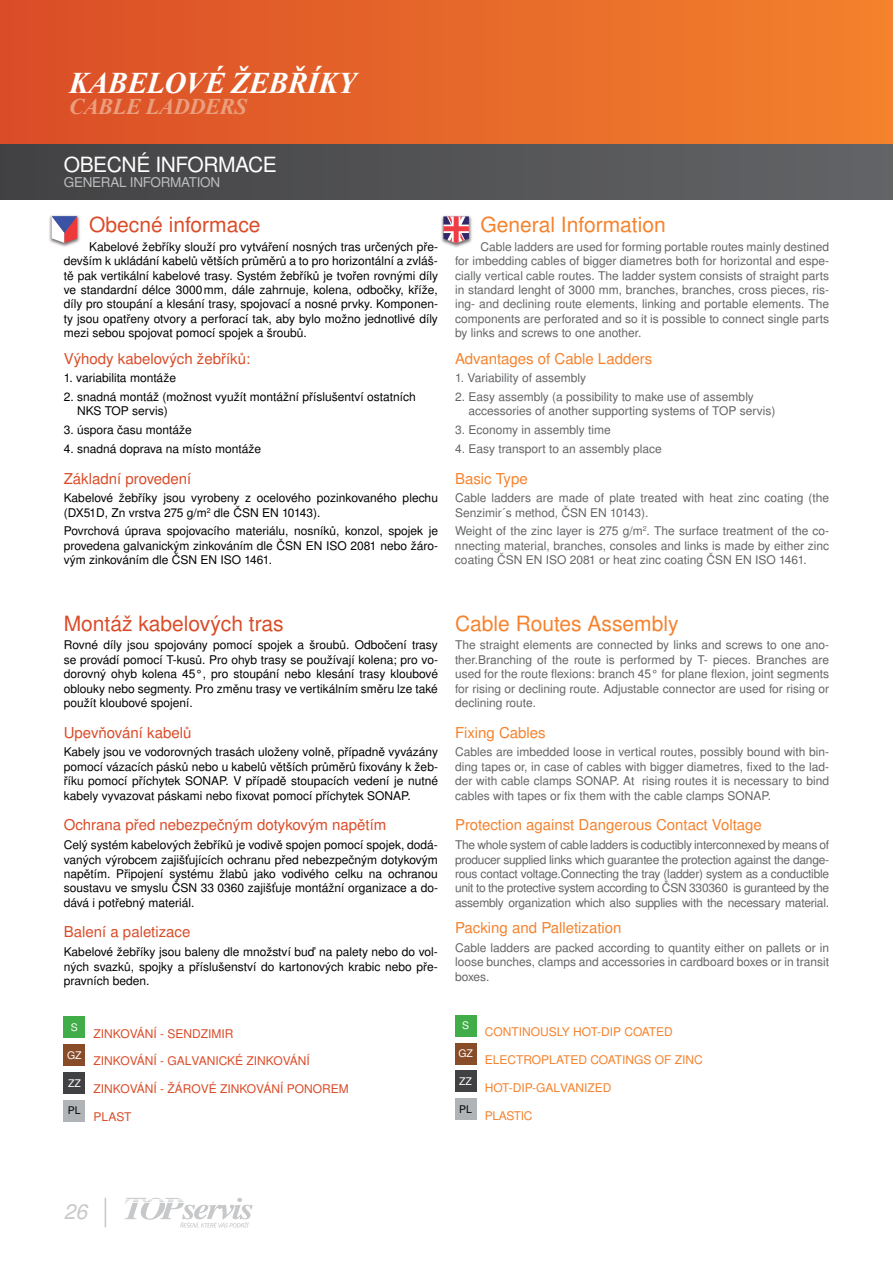
<style>
.page{position:relative;width:893px;height:1263px;background:#fff}
.page>*{position:absolute;margin:0;border:0;box-sizing:border-box;transform-origin:0 0}
.t1{font:italic 700 30px "Times New Roman";letter-spacing:-.02em;color:#fff}
.t2{font:italic 700 22.5px "Times New Roman";letter-spacing:-.02em;color:#eb9e7d}
.t3{font:21px "Nimbus Sans LOT";color:#f5822d}
.t4{font:21px "Nimbus Sans LOT";color:#da4b28}
.t5{font:21px "Nimbus Sans LOT";letter-spacing:-.02em;color:#fff}
.t6{font:italic 21px "Nimbus Sans LOT";color:#c7c8ca}
.t7{font:15px "Nimbus Sans LOT";color:#da4b28}
.t8{font:15px "Nimbus Sans LOT";color:#f5822d}
.t9{font:13.5px "Nimbus Sans LOT";letter-spacing:-.02em;color:#bcbec0}
.t10{font:12px/14.4px "Nimbus Sans LOT";color:#636466;text-align:justify}
.t11{font:12px/14.4px "Nimbus Sans LOT";color:#000;text-align:justify}
.t12{font:12px "Nimbus Sans LOT";color:#da4b28}
.t13{font:12px "Nimbus Sans LOT";color:#f5822d}
.t14{font:12px "Nimbus Sans LOT";letter-spacing:-.03em;color:#f5822d}
.t15{font:10.5px "Nimbus Sans LOT";color:#fff}
.t16{font:10.5px "Nimbus Sans LOT";color:#000}
</style>
<div class="page">
<svg style="left:105px;top:1198px;width:1px;height:29px"></svg>
<svg style="left:124px;top:1198px;width:128px;height:30px"></svg>
<div style="left:0;top:0;width:893px;height:145px;background:linear-gradient(to right,#da4d28,#f3822c)"></div>
<img style="left:441px;top:215px;width:31px;height:33px">
<svg style="left:443px;top:216px;width:26px;height:27px"></svg>
<img style="left:49px;top:215px;width:31px;height:32px">
<svg style="left:52px;top:216px;width:25px;height:27px"></svg>
<div style="left:0;top:145px;width:893px;height:55px;background:linear-gradient(to right,#424243,#636567)"></div>
<hr style="left:892px;top:145px;width:1px;height:55px;background:#636466">
<div style="left:64px;top:1016px;width:21px;height:21px;background:#41ad49"></div>
<div style="left:64px;top:1044px;width:21px;height:21px;background:#884c28"></div>
<div style="left:64px;top:1072px;width:21px;height:21px;background:#414042"></div>
<div style="left:64px;top:1100px;width:21px;height:21px;background:#b1b4b6"></div>
<div style="left:455px;top:1015px;width:21px;height:21px;background:#41ad49"></div>
<div style="left:455px;top:1043px;width:21px;height:21px;background:#884c28"></div>
<div style="left:455px;top:1071px;width:21px;height:21px;background:#414042"></div>
<div style="left:455px;top:1099px;width:21px;height:21px;background:#b1b4b6"></div>
<h1 class="t1" style="left:69px;top:62px;width:288px">KABELOVÉ ŽEBŘÍKY</h1>
<h2 class="t2" style="left:69px;top:90px;width:179px">CABLE LADDERS</h2>
<h3 class="t5" style="left:64px;top:152px;width:215px">OBECNÉ INFORMACE</h3>
<p class="t9" style="left:64px;top:174px;width:158px">GENERAL INFORMATION</p>
<h3 class="t4" style="left:89px;top:212px;width:173px">Obecné informace</h3>
<p class="t11" style="left:64px;top:240px;width:376px;text-indent:26px">Kabelové žebříky slouží pro vytváření nosných tras určených pře&shy;devším k ukládání kabelů větších průměrů a to pro horizontální a zvláš&shy;tě pak vertikální kabelové trasy. Systém žebříků je tvořen rovnými díly ve standardní délce 3000mm, dále zahrnuje, kolena, odbočky, kříže, díly pro stoupání a klesání trasy, spojovací a nosné prvky. Komponen&shy;ty jsou opatřeny otvory a perforací tak, aby bylo možno jednotlivé díly mezi sebou spojovat pomocí spojek a šroubů.</p>
<p class="t7" style="left:64px;top:349px;width:188px">Výhody kabelových žebříků:</p>
<p class="t11" style="left:64px;top:371px;width:114px">1. variabilita montáže</p>
<p class="t11" style="left:77px;top:390px;width:340px;text-indent:-13px">2. snadná montáž (možnost využít montážní příslušentví ostatních<br>NKS TOP servis)</p>
<p class="t11" style="left:64px;top:423px;width:129px">3. úspora času montáže</p>
<p class="t11" style="left:64px;top:442px;width:199px">4. snadná doprava na místo montáže</p>
<p class="t7" style="left:64px;top:469px;width:129px">Základní provedení</p>
<p class="t11" style="left:64px;top:491px;width:376px">Kabelové žebříky jsou vyrobeny z ocelového pozinkovaného plechu (DX51D, Zn vrstva 275 g/m<sup>2</sup> dle ČSN EN 10143).</p>
<p class="t11" style="left:64px;top:524px;width:376px">Povrchová úprava spojovacího materiálu, nosníků, konzol, spojek je provedena galvanickým zinkováním dle ČSN EN ISO 2081 nebo žáro&shy;vým zinkováním dle ČSN EN ISO 1461.</p>
<h3 class="t3" style="left:480px;top:212px;width:187px">General Information</h3>
<p class="t10" style="left:455px;top:240px;width:376px;text-indent:26px">Cable ladders are used for forming portable routes mainly destined for imbedding cables of bigger diametres both for horizontal and espe&shy;cially vertical cable routes. The ladder system consists of straight parts in standard lenght of 3000 mm, branches, branches, cross pieces, ris&shy;ing- and declining route elements, linking and portable elements. The components are perforated and so it is possible to connect single parts by links and screws to one another.</p>
<p class="t8" style="left:455px;top:349px;width:199px">Advantages of Cable Ladders</p>
<p class="t10" style="left:455px;top:371px;width:133px">1. Variability of assembly</p>
<p class="t10" style="left:468px;top:390px;width:309px;text-indent:-13px">2. Easy assembly (a possibility to make use of assembly accessories of another supporting systems of TOP servis)</p>
<p class="t10" style="left:455px;top:423px;width:157px">3. Economy in assembly time</p>
<p class="t10" style="left:455px;top:442px;width:208px">4. Easy transport to an assembly place</p>
<p class="t8" style="left:455px;top:469px;width:74px">Basic Type</p>
<p class="t10" style="left:455px;top:491px;width:376px">Cable ladders are made of plate treated with heat zinc coating (the<br>Senzimir´s method, ČSN EN 10143).</p>
<p class="t10" style="left:455px;top:524px;width:376px">Weight of the zinc layer is 275 g/m<sup>2</sup>. The surface treatment of the co&shy;nnecting material, branches, consoles and links is made by either zinc coating ČSN EN ISO 2081 or heat zinc coating ČSN EN ISO 1461.</p>
<h3 class="t4" style="left:64px;top:611px;width:221px">Montáž kabelových tras</h3>
<p class="t11" style="left:64px;top:638px;width:376px">Rovné díly jsou spojovány pomocí spojek a šroubů. Odbočení trasy se provádí pomocí T-kusů. Pro ohyb trasy se používají kolena; pro vo&shy;dorovný ohyb kolena 45°, pro stoupání nebo klesání trasy kloubové oblouky nebo segmenty. Pro změnu trasy ve vertikálním směru lze také použít kloubové spojení.</p>
<p class="t7" style="left:64px;top:723px;width:129px">Upevňování kabelů</p>
<p class="t11" style="left:64px;top:745px;width:376px">Kabely jsou ve vodorovných trasách uloženy volně, případně vyvázány pomocí vázacích pásků nebo u kabelů větších průměrů fixovány k žeb&shy;říku pomocí příchytek SONAP. V případě stoupacích vedení je nutné kabely vyvazovat páskami nebo fixovat pomocí příchytek SONAP.</p>
<p class="t7" style="left:64px;top:816px;width:324px">Ochrana před nebezpečným dotykovým napětím</p>
<p class="t11" style="left:64px;top:838px;width:376px">Celý systém kabelových žebříků je vodivě spojen pomocí spojek, dodá&shy;vaných výrobcem zajišťujících ochranu před nebezpečným dotykovým napětím. Připojení systému žlabů jako vodivého celku na ochranou soustavu ve smyslu ČSN 33 0360 zajišťuje montážní organizace a do&shy;dává i potřebný materiál.</p>
<p class="t7" style="left:64px;top:923px;width:128px">Balení a paletizace</p>
<p class="t11" style="left:64px;top:945px;width:376px">Kabelové žebříky jsou baleny dle množství buď na palety nebo do vol&shy;ných svazků, spojky a příslušenství do kartonových krabic nebo pře&shy;pravních beden.</p>
<p class="t15" style="left:71px;top:1021px;width:9px">S</p>
<p class="t12" style="left:94px;top:1026px;width:141px">ZINKOVÁNÍ - SENDZIMIR</p>
<p class="t15" style="left:67px;top:1048px;width:16px">GZ</p>
<p class="t12" style="left:94px;top:1054px;width:218px">ZINKOVÁNÍ - GALVANICKÉ ZINKOVÁNÍ</p>
<p class="t15" style="left:68px;top:1076px;width:14px">ZZ</p>
<p class="t12" style="left:94px;top:1082px;width:257px">ZINKOVÁNÍ - ŽÁROVÉ ZINKOVÁNÍ PONOREM</p>
<p class="t16" style="left:68px;top:1104px;width:14px">PL</p>
<p class="t12" style="left:94px;top:1110px;width:39px">PLAST</p>
<h3 class="t3" style="left:455px;top:611px;width:225px">Cable Routes Assembly</h3>
<p class="t10" style="left:455px;top:638px;width:376px">The straight elements are connected by links and screws to one ano&shy;ther.Branching of the route is performed by T- pieces. Branches are used for the route flexions: branch 45° for plane flexion, joint segments for rising or declining route. Adjustable connector are used for rising or declining route.</p>
<p class="t8" style="left:455px;top:723px;width:92px">Fixing Cables</p>
<p class="t10" style="left:455px;top:745px;width:376px">Cables are imbedded loose in vertical routes, possibly bound with bin&shy;ding tapes or, in case of cables with bigger diametres, fixed to the lad&shy;der with cable clamps SONAP. At rising routes it is necessary to bind cables with tapes or fix them with the cable clamps SONAP.</p>
<p class="t8" style="left:455px;top:816px;width:308px">Protection against Dangerous Contact Voltage</p>
<p class="t10" style="left:455px;top:838px;width:376px">The whole system of cable ladders is coductibly interconnexed by means of producer supplied links which guarantee the protection against the dange&shy;rous contact voltage.Connecting the tray (ladder) system as a conductible unit to the protective system according to ČSN 330360 is guranteed by the assembly organization which also supplies with the necessary material.</p>
<p class="t8" style="left:455px;top:919px;width:168px">Packing and Palletization</p>
<p class="t10" style="left:455px;top:941px;width:376px">Cable ladders are packed according to quantity either on pallets or in loose bunches, clamps and accessories in cardboard boxes or in transit boxes.</p>
<p class="t15" style="left:462px;top:1019px;width:9px">S</p>
<p class="t13" style="left:485px;top:1025px;width:190px">CONTINOUSLY HOT-DIP COATED</p>
<p class="t15" style="left:458px;top:1047px;width:16px">GZ</p>
<p class="t13" style="left:485px;top:1053px;width:219px">ELECTROPLATED COATINGS OF ZINC</p>
<p class="t15" style="left:459px;top:1075px;width:14px">ZZ</p>
<p class="t13" style="left:485px;top:1081px;width:128px">HOT-DIP-GALVANIZED</p>
<p class="t16" style="left:459px;top:1103px;width:14px">PL</p>
<p class="t14" style="left:485px;top:1108px;width:49px">PLASTIC</p>
<h3 class="t6" style="left:64px;top:1199px;width:25px">26</h3>
</div>
